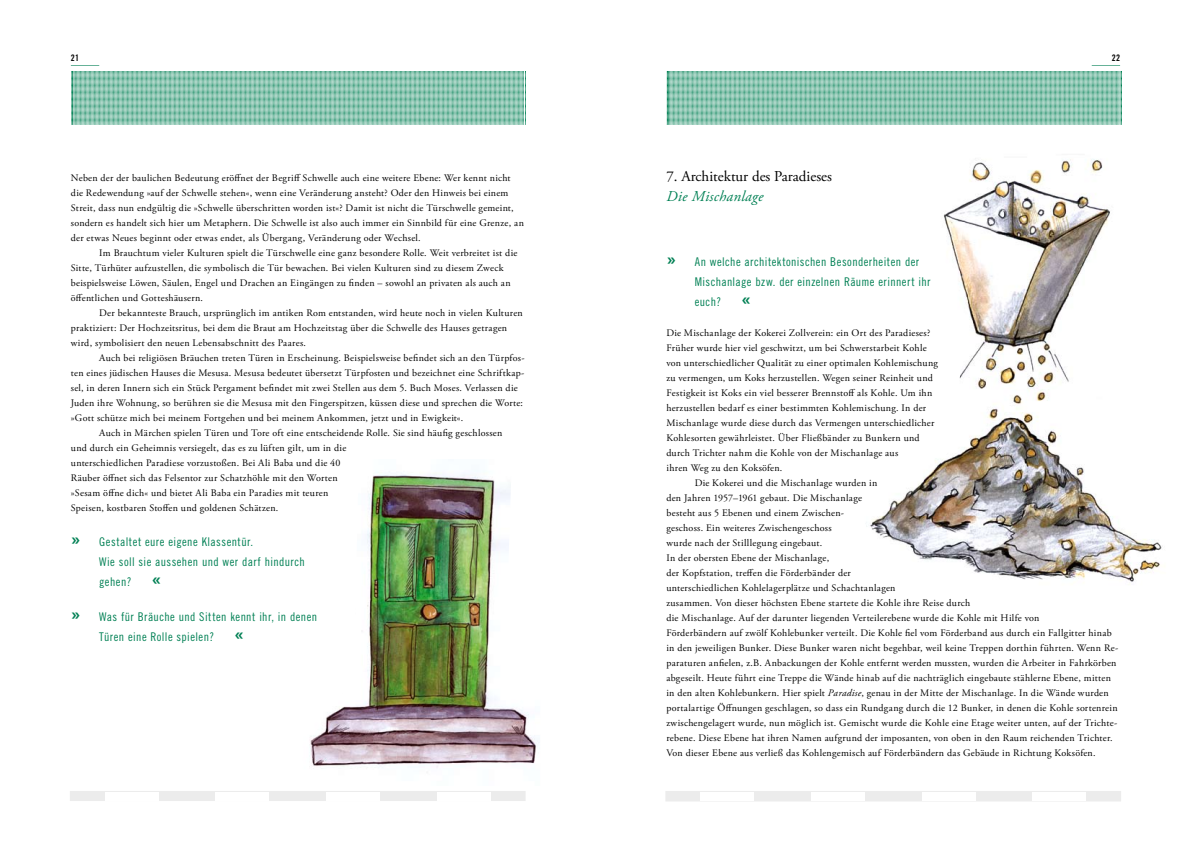
<style>
.page{position:relative;width:1191px;height:842px;background:#fff}
.page>*{position:absolute;margin:0;border:0;box-sizing:border-box;transform-origin:0 0}
.t1{font:15px "Adobe Garamond Pro";color:#000}
.t2{font:italic 15px "Adobe Garamond Pro";letter-spacing:.02em;color:#008054}
.t3{font:12px/20px "Trade Gothic Cond Eighteen";letter-spacing:.03em;color:#008054}
.t4{font:10px/15px "Adobe Garamond Pro";letter-spacing:.025em;color:#000}
.t5{font:9px "Trade Gothic Bold Cond Twenty";color:#000}
.s1{font-family:"Trade Gothic Bold Cond Twenty";font-size:20px}
.s2{font-style:italic}
</style>
<div class="page">
<img style="left:870px;top:124px;width:292px;height:458px">
<img style="left:310px;top:470px;width:230px;height:298px">
<svg style="left:71px;top:65px;width:455px;height:60px"></svg>
<div style="left:70px;top:791px;width:455px;height:10px;background:#ececec;border:2px solid #ececec"></div>
<div style="left:105px;top:792px;width:54px;height:8px;background:#fff"></div>
<div style="left:215px;top:792px;width:54px;height:8px;background:#fff"></div>
<div style="left:326px;top:792px;width:54px;height:8px;background:#fff"></div>
<div style="left:437px;top:792px;width:53px;height:8px;background:#fff"></div>
<svg style="left:667px;top:65px;width:454px;height:60px"></svg>
<div style="left:665px;top:791px;width:456px;height:10px;background:#ececec;border:2px solid #ececec"></div>
<div style="left:700px;top:792px;width:54px;height:8px;background:#fff"></div>
<div style="left:811px;top:792px;width:54px;height:8px;background:#fff"></div>
<div style="left:921px;top:792px;width:54px;height:8px;background:#fff"></div>
<div style="left:1032px;top:792px;width:54px;height:8px;background:#fff"></div>
<p class="t5" style="left:71px;top:53px;width:10px">21</p>
<p class="t5" style="left:1111px;top:53px;width:10px">22</p>
<p class="t4" style="left:71px;top:171px;width:454px">Neben der der baulichen Bedeutung eröffnet der Begriff Schwelle auch eine weitere Ebene: Wer kennt nicht die Redewendung »auf der Schwelle stehen«, wenn eine Veränderung ansteht? Oder den Hinweis bei einem Streit, dass nun endgültig die »Schwelle überschritten worden ist«? Damit ist nicht die Türschwelle gemeint, sondern es handelt sich hier um Metaphern. Die Schwelle ist also auch immer ein Sinnbild für eine Grenze, an der etwas Neues beginnt oder etwas endet, als Übergang, Veränderung oder Wechsel.</p>
<p class="t4" style="left:71px;top:246px;width:448px;text-indent:28px">Im Brauchtum vieler Kulturen spielt die Türschwelle eine ganz besondere Rolle. Weit verbreitet ist die Sitte, Türhüter aufzustellen, die symbolisch die Tür bewachen. Bei vielen Kulturen sind zu diesem Zweck beispielsweise Löwen, Säulen, Engel und Drachen an Eingängen zu finden – sowohl an privaten als auch an öffentlichen und Gotteshäusern.</p>
<p class="t4" style="left:71px;top:306px;width:453px;text-indent:28px">Der bekannteste Brauch, ursprünglich im antiken Rom entstanden, wird heute noch in vielen Kulturen praktiziert: Der Hochzeitsritus, bei dem die Braut am Hochzeitstag über die Schwelle des Hauses getragen wird, symbolisiert den neuen Lebensabschnitt des Paares.</p>
<p class="t4" style="left:99px;top:351px;width:427px">Auch bei religiösen Bräuchen treten Türen in Erscheinung. Beispielsweise befindet sich an den Türpfos-</p>
<p class="t4" style="left:71px;top:366px;width:455px">ten eines jüdischen Hauses die Mesusa. Mesusa bedeutet übersetzt Türpfosten und bezeichnet eine Schriftkap-</p>
<p class="t4" style="left:71px;top:381px;width:448px">sel, in deren Innern sich ein Stück Pergament befindet mit zwei Stellen aus dem 5. Buch Moses. Verlassen die</p>
<p class="t4" style="left:71px;top:396px;width:454px">Juden ihre Wohnung, so berühren sie die Mesusa mit den Fingerspitzen, küssen diese und sprechen die Worte:</p>
<p class="t4" style="left:71px;top:411px;width:394px">»Gott schütze mich bei meinem Fortgehen und bei meinem Ankommen, jetzt und in Ewigkeit«.</p>
<p class="t4" style="left:99px;top:426px;width:404px">Auch in Märchen spielen Türen und Tore oft eine entscheidende Rolle. Sie sind häufig geschlossen</p>
<p class="t4" style="left:71px;top:441px;width:277px">und durch ein Geheimnis versiegelt, das es zu lüften gilt, um in die</p>
<p class="t4" style="left:71px;top:456px;width:271px">unterschiedlichen Paradiese vorzustoßen. Bei Ali Baba und die 40</p>
<p class="t4" style="left:71px;top:471px;width:268px">Räuber öffnet sich das Felsentor zur Schatzhöhle mit den Worten</p>
<p class="t4" style="left:71px;top:486px;width:259px">»Sesam öffne dich« und bietet Ali Baba ein Paradies mit teuren</p>
<p class="t4" style="left:71px;top:501px;width:209px">Speisen, kostbaren Stoffen und goldenen Schätzen.</p>
<p class="t3" style="left:99px;top:532px;width:207px;text-indent:-28px"><span class="s1">»</span> Gestaltet eure eigene Klassentür.<br>Wie soll sie aussehen und wer darf hindurch gehen? <span class="s1">«</span></p>
<p class="t3" style="left:99px;top:607px;width:219px;text-indent:-28px"><span class="s1">»</span> Was für Bräuche und Sitten kennt ihr, in denen<br>Türen eine Rolle spielen? <span class="s1">«</span></p>
<h1 class="t1" style="left:666px;top:167px;width:167px">7. Architektur des Paradieses</h1>
<h1 class="t2" style="left:666px;top:187px;width:99px">Die Mischanlage</h1>
<p class="t3" style="left:694px;top:252px;width:237px;text-indent:-28px"><span class="s1">»</span> An welche architektonischen Besonderheiten der<br>Mischanlage bzw. der einzelnen Räume erinnert ihr euch? <span class="s1">«</span></p>
<p class="t4" style="left:666px;top:326px;width:265px">Die Mischanlage der Kokerei Zollverein: ein Ort des Paradieses?</p>
<p class="t4" style="left:666px;top:341px;width:262px">Früher wurde hier viel geschwitzt, um bei Schwerstarbeit Kohle</p>
<p class="t4" style="left:666px;top:356px;width:273px">von unterschiedlicher Qualität zu einer optimalen Kohlemischung</p>
<p class="t4" style="left:666px;top:371px;width:268px">zu vermengen, um Koks herzustellen. Wegen seiner Reinheit und</p>
<p class="t4" style="left:666px;top:386px;width:267px">Festigkeit ist Koks ein viel besserer Brennstoff als Kohle. Um ihn</p>
<p class="t4" style="left:666px;top:401px;width:261px">herzustellen bedarf es einer bestimmten Kohlemischung. In der</p>
<p class="t4" style="left:666px;top:416px;width:269px">Mischanlage wurde diese durch das Vermengen unterschiedlicher</p>
<p class="t4" style="left:666px;top:431px;width:255px">Kohlesorten gewährleistet. Über Fließbänder zu Bunkern und</p>
<p class="t4" style="left:666px;top:446px;width:233px">durch Trichter nahm die Kohle von der Mischanlage aus</p>
<p class="t4" style="left:666px;top:461px;width:118px">ihren Weg zu den Koksöfen.</p>
<p class="t4" style="left:694px;top:476px;width:184px">Die Kokerei und die Mischanlage wurden in</p>
<p class="t4" style="left:666px;top:491px;width:197px">den Jahren 1957–1961 gebaut. Die Mischanlage</p>
<p class="t4" style="left:666px;top:506px;width:179px">besteht aus 5 Ebenen und einem Zwischen-</p>
<p class="t4" style="left:666px;top:521px;width:167px">geschoss. Ein weiteres Zwischengeschoss</p>
<p class="t4" style="left:666px;top:536px;width:157px">wurde nach der Stilllegung eingebaut.</p>
<p class="t4" style="left:666px;top:551px;width:164px">In der obersten Ebene der Mischanlage,</p>
<p class="t4" style="left:666px;top:566px;width:186px">der Kopfstation, treffen die Förderbänder der</p>
<p class="t4" style="left:666px;top:581px;width:231px">unterschiedlichen Kohlelagerplätze und Schachtanlagen</p>
<p class="t4" style="left:666px;top:596px;width:305px">zusammen. Von dieser höchsten Ebene startete die Kohle ihre Reise durch</p>
<p class="t4" style="left:666px;top:611px;width:374px">die Mischanlage. Auf der darunter liegenden Verteilerebene wurde die Kohle mit Hilfe von</p>
<p class="t4" style="left:666px;top:626px;width:447px">Förderbändern auf zwölf Kohlebunker verteilt. Die Kohle fiel vom Förderband aus durch ein Fallgitter hinab</p>
<p class="t4" style="left:666px;top:641px;width:453px">in den jeweiligen Bunker. Diese Bunker waren nicht begehbar, weil keine Treppen dorthin führten. Wenn Re-</p>
<p class="t4" style="left:666px;top:656px;width:451px">paraturen anfielen, z.B. Anbackungen der Kohle entfernt werden mussten, wurden die Arbeiter in Fahrkörben</p>
<p class="t4" style="left:666px;top:671px;width:446px">abgeseilt. Heute führt eine Treppe die Wände hinab auf die nachträglich eingebaute stählerne Ebene, mitten</p>
<p class="t4" style="left:666px;top:686px;width:444px">in den alten Kohlebunkern. Hier spielt <span class="s2">Paradise</span>, genau in der Mitte der Mischanlage. In die Wände wurden</p>
<p class="t4" style="left:666px;top:701px;width:453px">portalartige Öffnungen geschlagen, so dass ein Rundgang durch die 12 Bunker, in denen die Kohle sortenrein</p>
<p class="t4" style="left:666px;top:716px;width:452px">zwischengelagert wurde, nun möglich ist. Gemischt wurde die Kohle eine Etage weiter unten, auf der Trichte-</p>
<p class="t4" style="left:666px;top:731px;width:448px">rebene. Diese Ebene hat ihren Namen aufgrund der imposanten, von oben in den Raum reichenden Trichter.</p>
<p class="t4" style="left:666px;top:746px;width:431px">Von dieser Ebene aus verließ das Kohlengemisch auf Förderbändern das Gebäude in Richtung Koksöfen.</p>
</div>
